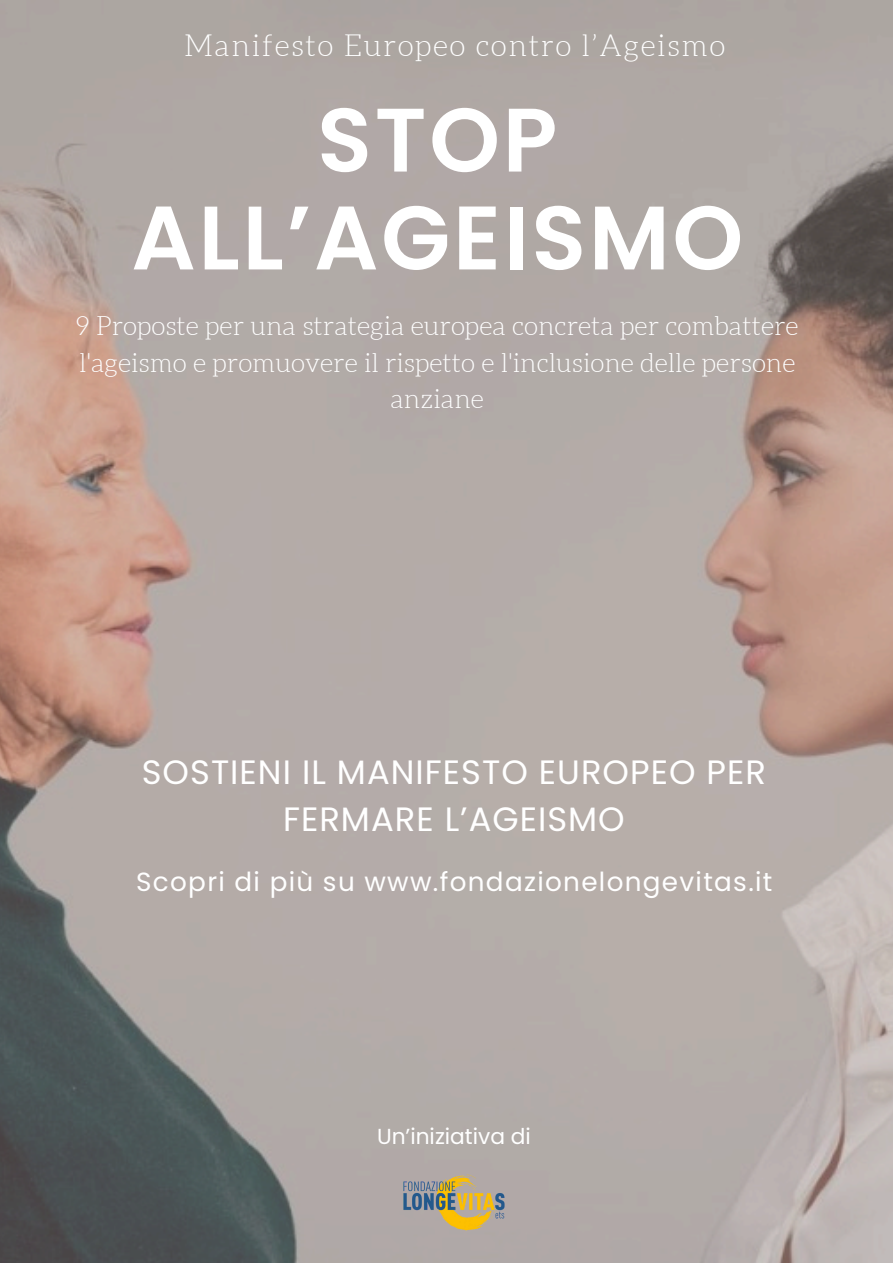
<style>
.page{position:relative;width:893px;height:1263px;background:#fff}
.page>*{position:absolute;margin:0;border:0;box-sizing:border-box;transform-origin:0 0}
.t1{font:600 90px/97.9px "Poppins";letter-spacing:.03em;color:#fff;text-align:center}
.t2{font:33.75px/47.2px "Poppins";letter-spacing:.03em;color:#fff;text-align:center}
.t3{font:300 30px "Aleo";letter-spacing:.05em;color:#fff}
.t4{font:300 26.25px/36.6px "Aleo";color:#fff;text-align:center}
.t5{font:26.25px "Poppins";letter-spacing:.05em;color:#fff}
.t6{font:21.75px "Poppins";color:#fff}
</style>
<div class="page">
<img style="left:0;top:0;width:893px;height:1263px">
<img style="left:401px;top:1149px;width:106px;height:106px">
<h1 class="t3" style="left:184px;top:29px;width:543px">Manifesto Europeo contro l’Ageismo</h1>
<h3 class="t1" style="left:131px;top:91px;width:613px">STOP<br>ALL’AGEISMO</h3>
<h4 class="t4" style="left:76px;top:308px;width:724px">9 Proposte per una strategia europea concreta per combattere l'ageismo e promuovere il rispetto e l'inclusione delle persone anziane</h4>
<p class="t2" style="left:142px;top:748px;width:626px">SOSTIENI IL MANIFESTO EUROPEO PER<br>FERMARE L’AGEISMO</p>
<h4 class="t5" style="left:136px;top:863px;width:638px">Scopri di più su www.fondazionelongevitas.it</h4>
<p class="t6" style="left:377px;top:1121px;width:155px">Un’iniziativa di</p>
</div>
